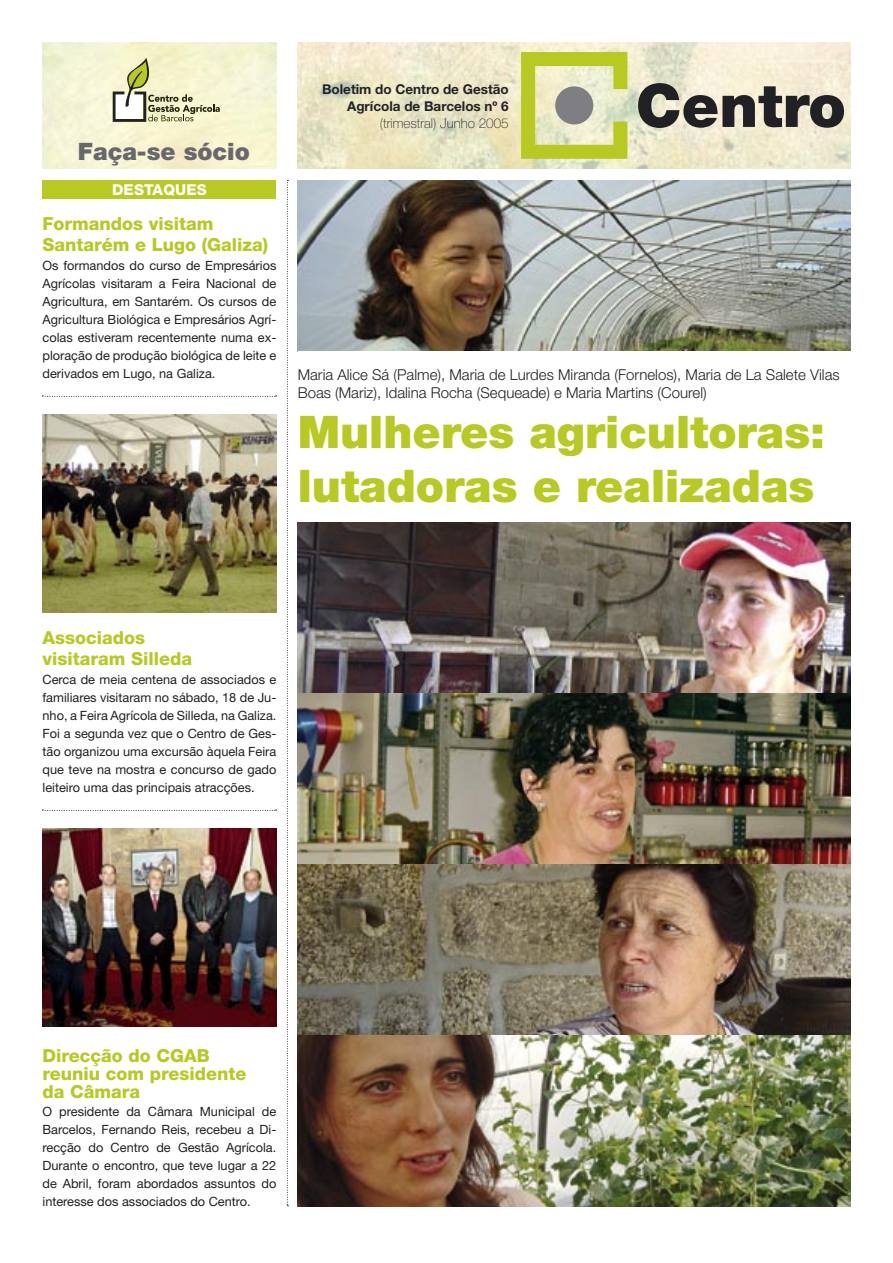
<style>
.page{position:relative;width:893px;height:1263px;background:#fff}
.page>*{position:absolute;margin:0;border:0;box-sizing:border-box;transform-origin:0 0}
._03a_Titulo{font:900 45px "Helvetica Neue";color:#b7c922}
._01b_Pergunta{font:900 24px "Helvetica Neue";color:#68676c}
._02b_TituloChamadas{font:800 18px/21.6px "Helvetica Neue";color:#b7c922}
._03b_PosTitulo{font:300 15px/18px "Helvetica Neue";color:#212125}
._02b_TituloChamadas-2{font:800 15px "Helvetica Neue";letter-spacing:.01em;color:#fff}
.t1{font:700 13.5px/17.1px "Helvetica Neue";color:#212125;text-align:right}
.t2{font:100 13.5px "Helvetica Neue";color:#212125}
._01a_Texto{font:12.75px/18px "Helvetica Neue";color:#212125;text-align:justify}
</style>
<div class="page">
<img style="left:298px;top:43px;width:552px;height:126px">
<svg style="left:521px;top:52px;width:106px;height:107px;background:#d3db7e"></svg>
<div style="left:555px;top:86px;width:38px;height:38px;background:#7f7f83;border-radius:50%"></div>
<svg style="left:113px;top:58px;width:107px;height:64px;background:#d6d6b2"></svg>
<svg style="left:638px;top:83px;width:206px;height:45px;background:#8c887e"></svg>
<div style="left:43px;top:180px;width:233px;height:18px;background:#b7c922"></div>
<svg style="left:287px;top:180px;width:1px;height:1026px"></svg>
<svg style="left:43px;top:396px;width:234px;height:1px"></svg>
<svg style="left:43px;top:810px;width:234px;height:1px"></svg>
<img style="left:43px;top:414px;width:233px;height:198px">
<img style="left:43px;top:828px;width:233px;height:198px">
<img style="left:298px;top:180px;width:552px;height:171px">
<img style="left:298px;top:522px;width:552px;height:684px">
<p class="_01b_Pergunta" style="left:78px;top:137px;width:174px">Faça-se sócio</p>
<p class="_02b_TituloChamadas-2" style="left:112px;top:181px;width:96px">DESTAQUES</p>
<p class="_02b_TituloChamadas" style="left:43px;top:213px;width:227px">Formandos visitam<br>Santarém e Lugo (Galiza)</p>
<p class="_01a_Texto" style="left:43px;top:256px;width:235px">Os formandos do curso de Empresários Agrícolas visitaram a Feira Nacional de Agricultura, em Santarém. Os cursos de Agricultura Biológica e Empresários Agrí&shy;colas estiveram recentemente numa ex&shy;ploração de produção biológica de leite e derivados em Lugo, na Galiza.</p>
<p class="t1" style="left:322px;top:80px;width:188px">Boletim do Centro de Gestão<br>Agrícola de Barcelos nº 6</p>
<p class="t2" style="left:380px;top:116px;width:130px">(trimestral) Junho 2005</p>
<p class="_03b_PosTitulo" style="left:298px;top:366px;width:543px">Maria Alice Sá (Palme), Maria de Lurdes Miranda (Fornelos), Maria de La Salete Vilas<br>Boas (Mariz), Idalina Rocha (Sequeade) e Maria Martins (Courel)</p>
<p class="_03a_Titulo" style="left:298px;top:405px;width:529px">Mulheres agricultoras:</p>
<p class="_03a_Titulo" style="left:298px;top:459px;width:518px">lutadoras e realizadas</p>
<p class="_02b_TituloChamadas" style="left:43px;top:627px;width:104px">Associados</p>
<p class="_02b_TituloChamadas" style="left:43px;top:648px;width:151px">visitaram Silleda</p>
<p class="_01a_Texto" style="left:43px;top:670px;width:235px">Cerca de meia centena de associados e familiares visitaram no sábado, 18 de Ju&shy;nho, a Feira Agrícola de Silleda, na Galiza.<br>Foi a segunda vez que o Centro de Ges&shy;tão organizou uma excursão àquela Feira que teve na mostra e concurso de gado leiteiro uma das principais atracções.</p>
<p class="_02b_TituloChamadas" style="left:43px;top:1047px;width:206px;line-height:18px">Direcção do CGAB reuniu com presidente</p>
<p class="_02b_TituloChamadas" style="left:43px;top:1081px;width:99px">da Câmara</p>
<p class="_01a_Texto" style="left:43px;top:1102px;width:235px">O presidente da Câmara Municipal de Barcelos, Fernando Reis, recebeu a Di&shy;recção do Centro de Gestão Agrícola.<br>Durante o encontro, que teve lugar a 22 de Abril, foram abordados assuntos do interesse dos associados do Centro.</p>
</div>
